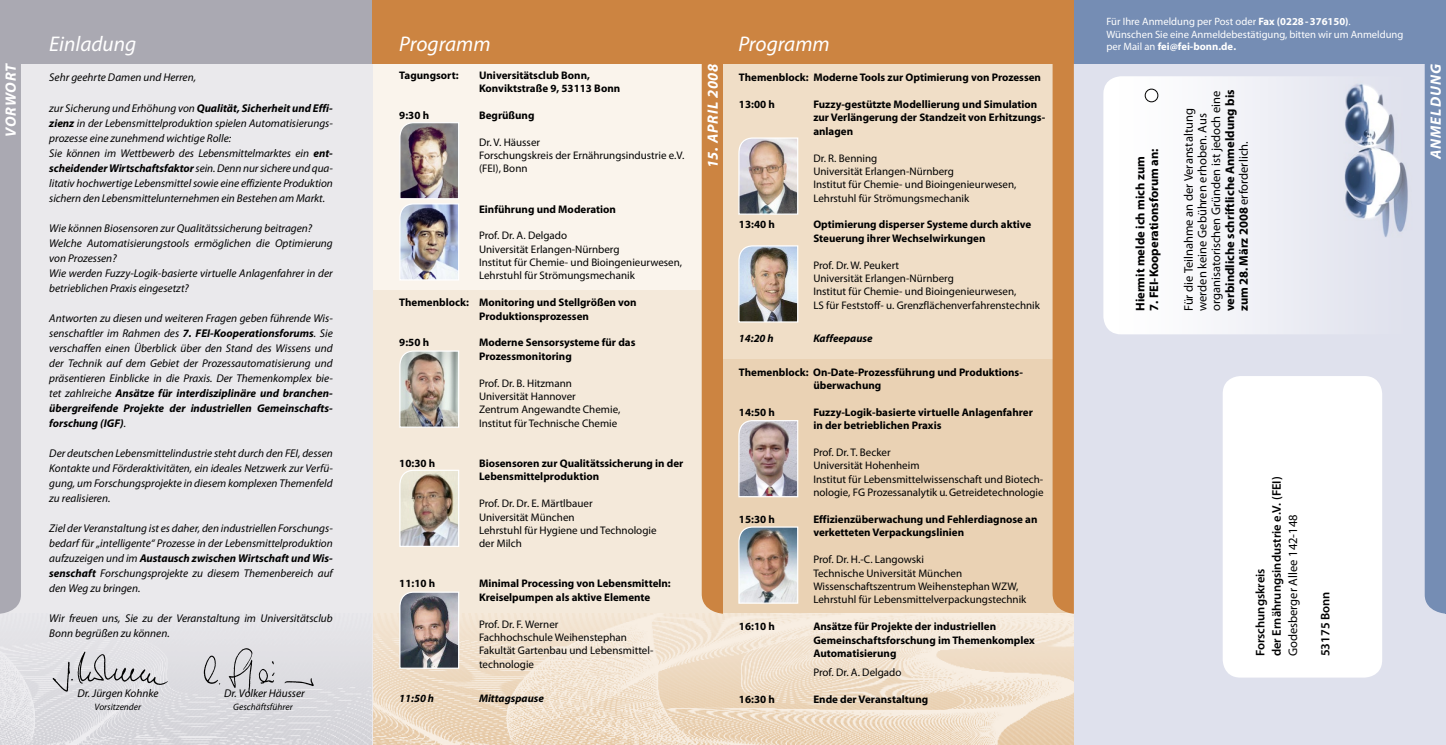
<style>
.page{position:relative;width:1446px;height:745px;background:#fff}
.page>*{position:absolute;margin:0;border:0;box-sizing:border-box;transform-origin:0 0}
.t1{font:italic 21.25px "Myriad Pro";color:#fff}
.t2{font:italic 700 15px "Myriad Pro";letter-spacing:.055em;color:#fff}
.t3{font:italic 700 15px "Myriad Pro";letter-spacing:.035em;color:#fff}
.t4{font:12.5px/13.8px "Myriad Pro";color:#000}
.t5{font:700 12.5px/13.8px "Myriad Pro";color:#000}
.t6{font:600 12.5px/16.2px "Myriad Pro";color:#000}
.t7{font:italic 11.25px/15px "Myriad Pro";color:#000}
.t8{font:11px/13.4px "Myriad Pro";color:#000}
.t9{font:700 11px/13.4px "Myriad Pro";color:#000}
.t10{font:italic 700 11px "Myriad Pro";color:#000}
.t11{font:10.62px/12.5px "Myriad Pro";color:#fff}
.t12{font:700 10.62px "Myriad Pro";color:#fff}
.t13{font:italic 9.38px "Myriad Pro";color:#000}
.s1{font-weight:700}
.s2{font-weight:400}
</style>
<div class="page">
<div style="left:1059px;top:0;width:387px;height:744px;background:#dfe1ed"></div>
<div style="left:372px;top:0;width:351px;height:299px;background:#faf4ec"></div>
<div style="left:712px;top:290px;width:362px;height:454px;background:#ead2b4"></div>
<div style="left:372px;top:290px;width:351px;height:454px;background:#f4e9da"></div>
<img style="left:372px;top:613px;width:702px;height:131px">
<div style="left:710px;top:0;width:351px;height:358px;background:#f0dec7"></div>
<div style="left:0;top:0;width:372px;height:744px;background:#eae9ec"></div>
<div style="left:0;top:613px;width:372px;height:131px;background:linear-gradient(to right,#e2e1e5,#dddde1)"></div>
<div style="left:0;top:64px;width:21px;height:549px;background:#aaa9b2"></div>
<div style="left:1424px;top:64px;width:22px;height:549px;background:#758db4"></div>
<img style="left:1103px;top:76px;width:204px;height:258px">
<div style="left:1059px;top:0;width:387px;height:64px;background:#758db4"></div>
<div style="left:1222px;top:376px;width:160px;height:301px;background:#fff;border-radius:18px"></div>
<div style="left:0;top:0;width:373px;height:64px;background:#aaa9b2"></div>
<svg style="left:1052px;top:64px;width:22px;height:549px"></svg>
<div style="left:372px;top:0;width:702px;height:64px;background:#cc8441"></div>
<div style="left:702px;top:64px;width:21px;height:549px;background:#cc8441"></div>
<img style="left:738px;top:137px;width:61px;height:78px">
<img style="left:738px;top:245px;width:61px;height:78px">
<img style="left:738px;top:420px;width:61px;height:77px">
<img style="left:738px;top:526px;width:61px;height:78px">
<img style="left:399px;top:122px;width:60px;height:158px">
<img style="left:399px;top:350px;width:60px;height:78px">
<img style="left:399px;top:469px;width:60px;height:78px">
<img style="left:399px;top:591px;width:61px;height:78px">
<div style="left:1145px;top:89px;width:13px;height:13px;background:#fff;border-radius:50%"></div>
<div style="left:1145px;top:89px;width:13px;height:13px;border:1px solid #000;border-radius:50%"></div>
<img style="left:203px;top:648px;width:111px;height:46px">
<img style="left:50px;top:643px;width:118px;height:52px">
<img style="left:1344px;top:84px;width:64px;height:153px">
<p class="t11" style="left:1106px;top:15px;width:299px">Für Ihre Anmeldung per Post oder <span class="s1">Fax (0228-376150)</span>.<br>Wünschen Sie eine Anmeldebestätigung, bitten wir um Anmeldung</p>
<h1 class="t1" style="left:49px;top:31px;width:88px">Einladung</h1>
<p class="t7" style="left:49px;top:70px;width:148px">Sehr geehrte Damen und Herren,</p>
<p class="t7" style="left:49px;top:100px;width:285px">zur Sicherung und Erhöhung von <span class="s1">Qualität, Sicherheit und Effi&shy;zienz</span> in der Lebensmittelproduktion spielen Automatisierungs&shy;prozesse eine zunehmend wichtige Rolle:<br>Sie können im Wettbewerb des Lebensmittelmarktes ein <span class="s1">ent&shy;scheidender Wirtschaftsfaktor</span> sein. Denn nur sichere und qua&shy;litativ hochwertige Lebensmittel sowie eine effiziente Produktion sichern den Lebensmittelunternehmen ein Bestehen am Markt.</p>
<p class="t7" style="left:49px;top:220px;width:285px">Wie können Biosensoren zur Qualitätssicherung beitragen?<br>Welche Automatisierungstools ermöglichen die Optimierung von Prozessen?<br>Wie werden Fuzzy-Logik-basierte virtuelle Anlagenfahrer in der betrieblichen Praxis eingesetzt?</p>
<p class="t7" style="left:49px;top:310px;width:285px;text-align:justify">Antworten zu diesen und weiteren Fragen geben führende Wis&shy;senschaftler im Rahmen des <span class="s1">7. FEI-Kooperationsforums</span>. Sie verschaffen einen Überblick über den Stand des Wissens und der Technik auf dem Gebiet der Prozessautomatisierung und präsentieren Einblicke in die Praxis. Der Themenkomplex bie&shy;tet zahlreiche <span class="s1">Ansätze für interdisziplinäre und branchen&shy;übergreifende Projekte der industriellen Gemeinschafts&shy;forschung (IGF)</span>.</p>
<p class="t7" style="left:49px;top:445px;width:285px;text-align:justify">Der deutschen Lebensmittelindustrie steht durch den FEI, dessen Kontakte und Förderaktivitäten, ein ideales Netzwerk zur Verfü&shy;gung, um Forschungsprojekte in diesem komplexen Themenfeld zu realisieren.</p>
<p class="t7" style="left:49px;top:520px;width:285px;text-align:justify">Ziel der Veranstaltung ist es daher, den industriellen Forschungs&shy;bedarf für „intelligente“ Prozesse in der Lebensmittelproduktion aufzuzeigen und im <span class="s1">Austausch zwischen Wirtschaft und Wis&shy;senschaft</span> Forschungsprojekte zu diesem Themenbereich auf den Weg zu bringen.</p>
<p class="t7" style="left:49px;top:610px;width:285px">Wir freuen uns, Sie zu der Veranstaltung im Universitätsclub<br>Bonn begrüßen zu können.</p>
<h1 class="t1" style="left:399px;top:31px;width:93px">Programm</h1>
<p class="t9" style="left:399px;top:68px;width:61px">Tagungsort:</p>
<p class="t9" style="left:479px;top:68px;width:143px">Universitätsclub Bonn,<br>Konviktstraße 9, 53113 Bonn</p>
<p class="t9" style="left:399px;top:108px;width:31px">9:30 h</p>
<p class="t9" style="left:479px;top:108px;width:57px">Begrüßung</p>
<p class="t8" style="left:479px;top:135px;width:207px">Dr. V. Häusser<br>Forschungskreis der Ernährungsindustrie e.V. (FEI), Bonn</p>
<p class="t9" style="left:479px;top:202px;width:138px">Einführung und Moderation</p>
<p class="t8" style="left:479px;top:228px;width:205px">Prof. Dr. A. Delgado<br>Universität Erlangen-Nürnberg<br>Institut für Chemie- und Bioingenieurwesen, Lehrstuhl für Strömungsmechanik</p>
<p class="t9" style="left:479px;top:295px;width:159px;text-indent:-80px">Themenblock: Monitoring und Stellgrößen von<br>Produktionsprozessen</p>
<p class="t9" style="left:399px;top:335px;width:31px">9:50 h</p>
<p class="t9" style="left:479px;top:335px;width:158px">Moderne Sensorsysteme für das<br>Prozessmonitoring</p>
<p class="t8" style="left:479px;top:376px;width:143px">Prof. Dr. B. Hitzmann<br>Universität Hannover<br>Zentrum Angewandte Chemie,<br>Institut für Technische Chemie</p>
<p class="t9" style="left:399px;top:456px;width:37px">10:30 h</p>
<p class="t9" style="left:479px;top:456px;width:206px">Biosensoren zur Qualitätssicherung in der<br>Lebensmittelproduktion</p>
<p class="t8" style="left:479px;top:496px;width:179px">Prof. Dr. Dr. E. Märtlbauer<br>Universität München<br>Lehrstuhl für Hygiene und Technologie der Milch</p>
<p class="t9" style="left:399px;top:576px;width:37px">11:10 h</p>
<p class="t9" style="left:479px;top:576px;width:193px">Minimal Processing von Lebensmitteln:<br>Kreiselpumpen als aktive Elemente</p>
<p class="t8" style="left:479px;top:616px;width:175px">Prof. Dr. F. Werner<br>Fachhochschule Weihenstephan<br>Fakultät Gartenbau und Lebensmittel&shy;technologie</p>
<p class="t10" style="left:399px;top:690px;width:63px">11:50 h M</p>
<p class="t10" style="left:488px;top:690px;width:57px">ittagspause</p>
<h1 class="t1" style="left:738px;top:31px;width:93px">Programm</h1>
<p class="t12" style="left:1106px;top:40px;width:131px"><span class="s2">per Mail an</span> fei@fei-bonn.de.</p>
<p class="t9" style="left:739px;top:70px;width:304px">Themenblock: Moderne Tools zur Optimierung von Prozessen</p>
<p class="t9" style="left:739px;top:97px;width:37px">13:00 h</p>
<p class="t9" style="left:813px;top:97px;width:233px">Fuzzy-gestützte Modellierung und Simulation zur Verlängerung der Standzeit von Erhitzungs&shy;anlagen</p>
<p class="t8" style="left:813px;top:151px;width:205px">Dr. R. Benning<br>Universität Erlangen-Nürnberg<br>Institut für Chemie- und Bioingenieurwesen,<br>Lehrstuhl für Strömungsmechanik</p>
<p class="t9" style="left:739px;top:217px;width:37px">13:40 h</p>
<p class="t9" style="left:813px;top:217px;width:219px">Optimierung disperser Systeme durch aktive<br>Steuerung ihrer Wechselwirkungen</p>
<p class="t8" style="left:813px;top:258px;width:228px">Prof. Dr. W. Peukert<br>Universität Erlangen-Nürnberg<br>Institut für Chemie- und Bioingenieurwesen,<br>LS für Feststoff- u. Grenzflächenverfahrenstechnik</p>
<p class="t10" style="left:739px;top:331px;width:36px">14:20 h</p>
<p class="t10" style="left:813px;top:331px;width:61px">Kaffeepause</p>
<p class="t9" style="left:813px;top:364px;width:210px;text-indent:-74px">Themenblock: On-Date-Prozessführung und Produktions&shy;überwachung</p>
<p class="t9" style="left:739px;top:405px;width:37px">14:50 h</p>
<p class="t9" style="left:813px;top:405px;width:221px">Fuzzy-Logik-basierte virtuelle Anlagenfahrer in der betrieblichen Praxis</p>
<p class="t8" style="left:813px;top:445px;width:232px">Prof. Dr. T. Becker<br>Universität Hohenheim<br>Institut für Lebensmittelwissenschaft und Biotech&shy;nologie, FG Prozessanalytik u. Getreidetechnologie</p>
<p class="t9" style="left:739px;top:512px;width:37px">15:30 h</p>
<p class="t9" style="left:813px;top:512px;width:226px">Effizienzüberwachung und Fehlerdiagnose an verketteten Verpackungslinien</p>
<p class="t8" style="left:813px;top:552px;width:215px">Prof. Dr. H.-C. Langowski<br>Technische Universität München Wissenschaftszentrum Weihenstephan WZW, Lehrstuhl für Lebensmittelverpackungstechnik</p>
<p class="t9" style="left:739px;top:619px;width:37px">16:10 h</p>
<p class="t9" style="left:813px;top:619px;width:223px">Ansätze für Projekte der industriellen<br>Gemeinschaftsforschung im Themenkomplex<br>Automatisierung</p>
<p class="t8" style="left:813px;top:665px;width:90px">Prof. Dr. A. Delgado</p>
<p class="t9" style="left:739px;top:691px;width:37px">16:30 h</p>
<p class="t9" style="left:813px;top:691px;width:116px">Ende der Veranstaltung</p>
<h2 class="t2" style="left:1px;top:137px;width:75px;rotate:-90deg">Vorwort</h2>
<h2 class="t2" style="left:1426px;top:159px;width:97px;rotate:-90deg">Anmeldung</h2>
<h2 class="t3" style="left:703px;top:168px;width:106px;rotate:-90deg">15. April 2008</h2>
<p class="t4" style="left:1181px;top:311px;width:222px;rotate:-90deg">Für die Teilnahme an der Veranstaltung werden keine Gebühren erhoben. Aus organisatorischen Gründen ist jedoch eine</p>
<p class="t5" style="left:1222px;top:311px;width:223px;rotate:-90deg">verbindliche schriftliche Anmeldung bis zum 28. März 2008 <span class="s2">erforderlich.</span></p>
<p class="t5" style="left:1133px;top:311px;width:156px;rotate:-90deg">Hiermit melde ich mich zum</p>
<p class="t5" style="left:1146px;top:311px;width:164px;rotate:-90deg">7. FEI-Kooperationsforum an:</p>
<p class="t6" style="left:1252px;top:656px;width:181px;rotate:-90deg">Forschungskreis<br>der Ernährungsindustrie e.V. (FEI)</p>
<p class="t4" style="left:1286px;top:656px;width:143px;rotate:-90deg">Godesberger Allee 142-148</p>
<p class="t6" style="left:1317px;top:656px;width:66px;rotate:-90deg">53175 Bonn</p>
<p class="t7" style="left:77px;top:685px;width:83px">Dr. Jürgen Kohnke</p>
<p class="t7" style="left:224px;top:685px;width:82px">Dr. Volker Häusser</p>
<p class="t13" style="left:95px;top:700px;width:48px">Vorsitzender</p>
<p class="t13" style="left:233px;top:700px;width:61px">Geschäftsführer</p>
</div>
